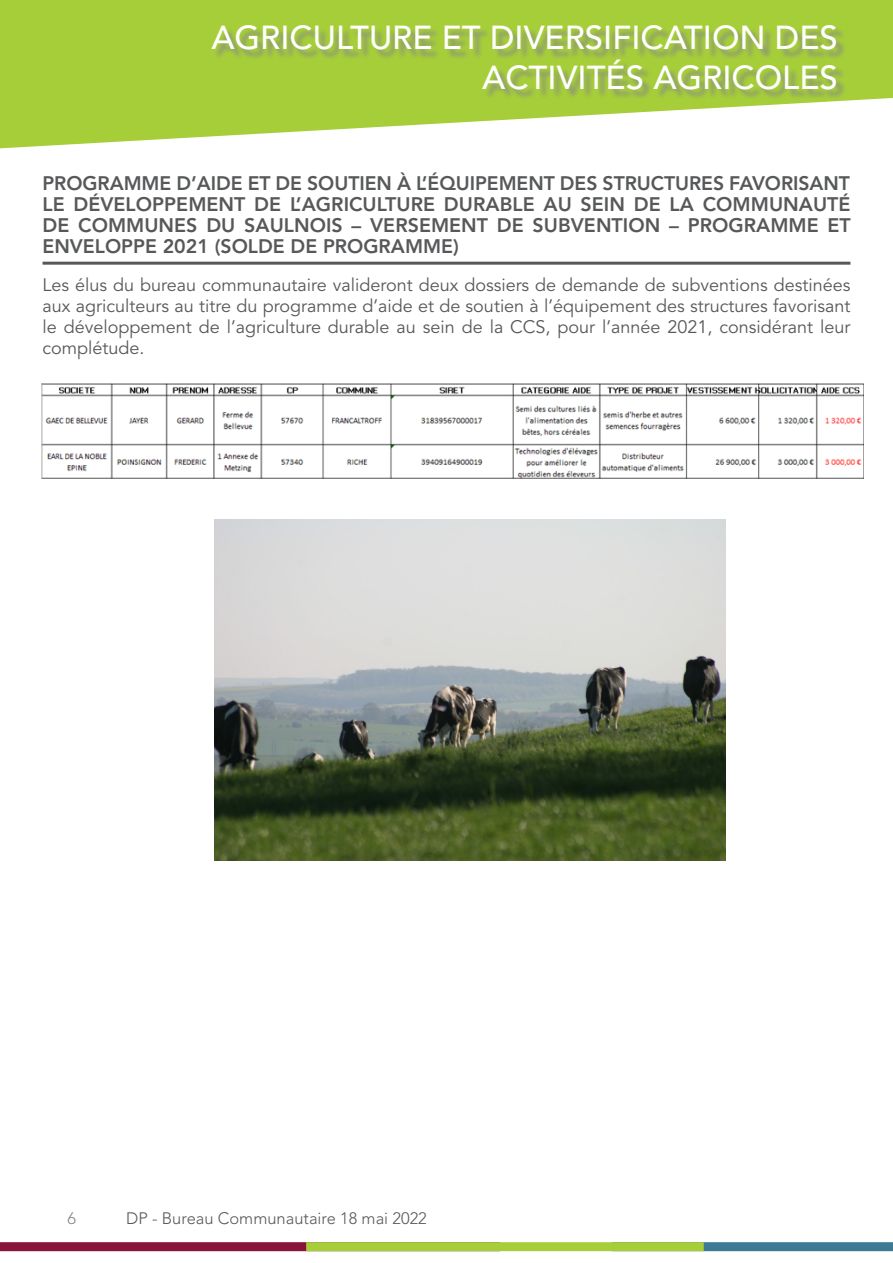
<style>
.page{position:relative;width:893px;height:1263px;background:#fff}
.page>*{position:absolute;margin:0;border:0;box-sizing:border-box;transform-origin:0 0}
.Nom_pole_encart{font:500 33px/39.6px "Avenir LT Std";color:#fff;text-align:right}
.Titre_point_ODJ{font:800 19.5px/21px "Avenir LT Pro";color:#57585a;text-align:justify}
.Article_point_ODJ{font:18px/21px "Avenir LT Pro";color:#57585a;text-align:justify}
.t1{font:300 16.5px "Avenir LT Pro";color:#57585a}
.t2{font:300 16.5px "Avenir LT Std";color:#828487}
</style>
<div class="page">
<div style="left:0;top:1242px;width:500px;height:9px;background:#88133d"></div>
<div style="left:612px;top:1242px;width:281px;height:9px;background:#3c7b93"></div>
<div style="left:306px;top:1242px;width:398px;height:9px;background:#a6ce39"></div>
<svg style="left:0;top:0;width:893px;height:148px;fill:#a6ce39"></svg>
<hr style="left:43px;top:262px;width:807px;height:3px;background:#57585a">
<div style="left:214px;top:27px;width:632px;height:73px;background:#828487;opacity:.75"></div>
<img style="left:42px;top:384px;width:821px;height:94px">
<img style="left:214px;top:519px;width:512px;height:341px">
<p class="Nom_pole_encart" style="left:211px;top:19px;width:628px">AGRICULTURE ET DIVERSIFICATION DES<br>ACTIVITÉS AGRICOLES</p>
<p class="Titre_point_ODJ" style="left:43px;top:173px;width:810px">PROGRAMME D’AIDE ET DE SOUTIEN À L’ÉQUIPEMENT DES STRUCTURES FAVORISANT LE DÉVELOPPEMENT DE L’AGRICULTURE DURABLE AU SEIN DE LA COMMUNAUTÉ DE COMMUNES DU SAULNOIS – VERSEMENT DE SUBVENTION – PROGRAMME ET ENVELOPPE 2021 (SOLDE DE PROGRAMME)</p>
<p class="Article_point_ODJ" style="left:43px;top:275px;width:809px">Les élus du bureau communautaire valideront deux dossiers de demande de subventions destinées aux agriculteurs au titre du programme d’aide et de soutien à l’équipement des structures favorisant le développement de l’agriculture durable au sein de la CCS, pour l’année 2021, considérant leur complétude.</p>
<p class="t2" style="left:68px;top:1209px;width:10px">6</p>
<p class="t1" style="left:126px;top:1209px;width:302px">DP - Bureau Communautaire 18 mai 2022</p>
</div>
